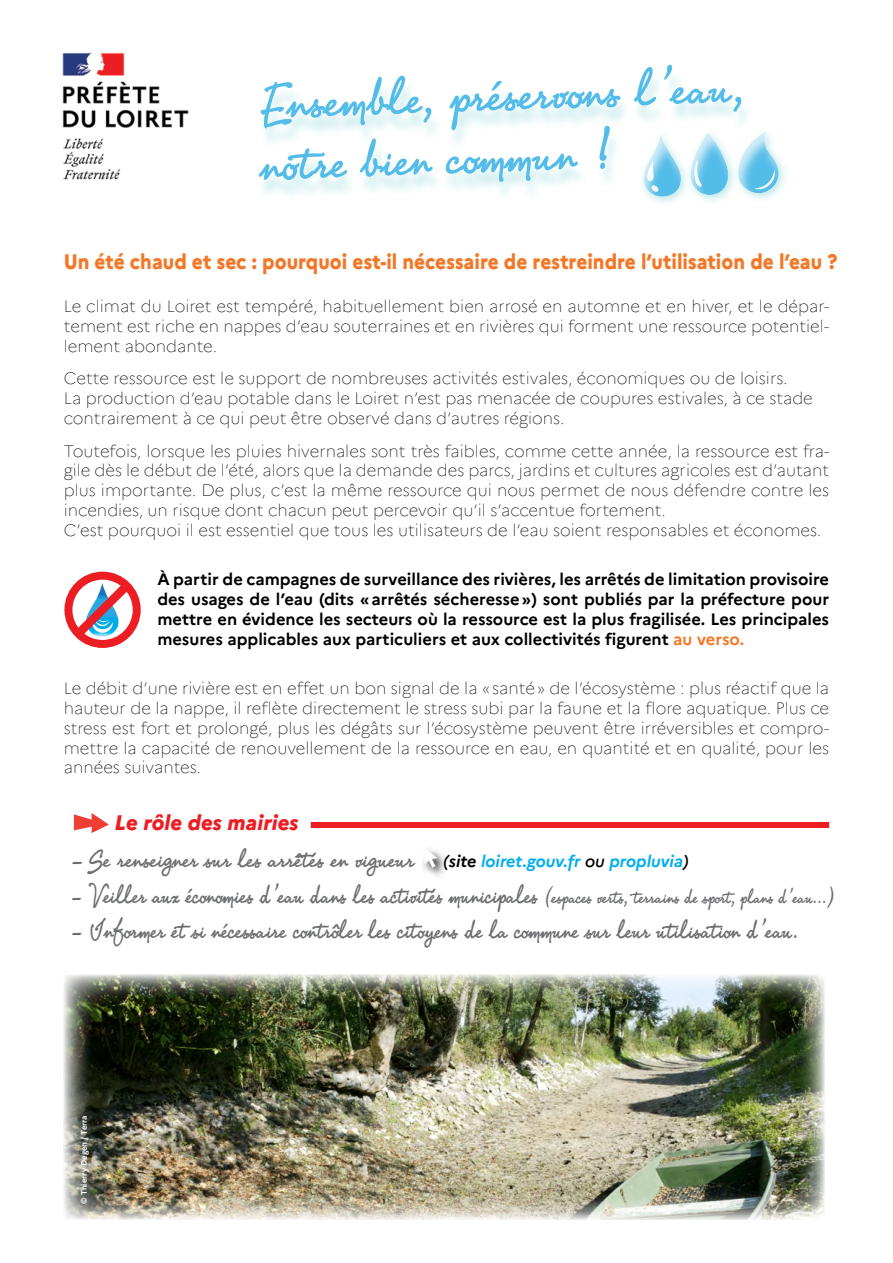
<style>
.page{position:relative;width:893px;height:1263px;background:#fff}
.page>*{position:absolute;margin:0;border:0;box-sizing:border-box;transform-origin:0 0}
.t1{font:54px/61.5px "PR8 Charade";color:#54bce8;scale:1.07 1}
.t2{font:27px "PR8 Charade";color:#6d6e71;scale:.92 1}
.t3{font:27px "PR8 Charade";color:#6d6e71;scale:.95 1}
.t4{font:27px "PR8 Charade";color:#6d6e71}
.t5{font:800 21px "Marianne";color:#f47727;scale:.91 1}
.t6{font:italic 800 21px "Marianne";color:#ed1d24}
.t7{font:100 16.5px/19.8px "Marianne";color:#000;text-align:justify}
.t8{font:700 16.5px/19.8px "Marianne";color:#000;text-align:justify}
.t9{font:700 8.1px "Marianne";color:#fff;scale:.96 1}
.s1{color:#f47727}
.s2{font-family:"Marianne";font-weight:500;font-style:italic;font-size:16.5px;color:#000}
.s3{font-family:"Marianne";font-weight:700;font-style:italic;font-size:16.5px;color:#000}
.s4{font-family:"Marianne";font-weight:700;font-style:italic;font-size:16.5px;color:#00aeef}
.s5{font-size:21px}
</style>
<div class="page">
<img style="left:62px;top:52px;width:127px;height:128px">
<svg style="left:754px;top:132px;width:31px;height:68px"></svg>
<div style="left:256px;top:70px;width:498px;height:132px;background:#5ac3c6;opacity:.3"></div>
<div style="left:64px;top:572px;width:77px;height:76px;border:8px solid #ed1d24;border-radius:50%"></div>
<svg style="left:68px;top:576px;width:68px;height:68px"></svg>
<img style="left:64px;top:975px;width:761px;height:245px">
<svg style="left:74px;top:813px;width:35px;height:20px"></svg>
<div style="left:420px;top:845px;width:28px;height:34px;background:#000;opacity:.85"></div>
<svg style="left:424px;top:848px;width:13px;height:20px"></svg>
<div style="left:311px;top:822px;width:518px;height:6px;background:#ed1d24"></div>
<p class="t1" style="left:256px;top:71px;width:457px;rotate:-2deg">Ensemble, préservons l’eau, notre bien commun !</p>
<p class="t5" style="left:64px;top:248px;width:852px">Un été chaud et sec : pourquoi est-il nécessaire de restreindre l’utilisation de l’eau ?</p>
<p class="t7" style="left:64px;top:296px;width:767px">Le climat du Loiret est tempéré, habituellement bien arrosé en automne et en hiver, et le dépar&shy;tement est riche en nappes d’eau souterraines et en rivières qui forment une ressource potentiel&shy;lement abondante.</p>
<p class="t7" style="left:64px;top:368px;width:725px">Cette ressource est le support de nombreuses activités estivales, économiques ou de loisirs.</p>
<p class="t7" style="left:64px;top:388px;width:751px">La production d’eau potable dans le Loiret n’est pas menacée de coupures estivales, à ce stade</p>
<p class="t7" style="left:64px;top:408px;width:502px">contrairement à ce qui peut être observé dans d’autres régions.</p>
<p class="t7" style="left:64px;top:441px;width:767px">Toutefois, lorsque les pluies hivernales sont très faibles, comme cette année, la ressource est fra&shy;gile dès le début de l’été, alors que la demande des parcs, jardins et cultures agricoles est d’autant plus importante. De plus, c’est la même ressource qui nous permet de nous défendre contre les incendies, un risque dont chacun peut percevoir qu’il s’accentue fortement.</p>
<p class="t7" style="left:64px;top:520px;width:759px">C’est pourquoi il est essentiel que tous les utilisateurs de l’eau soient responsables et économes.</p>
<p class="t8" style="left:157px;top:569px;width:673px">À partir de campagnes de surveillance des rivières, les arrêtés de limitation provisoire des usages de l’eau (dits «arrêtés sécheresse») sont publiés par la préfecture pour mettre en évidence les secteurs où la ressource est la plus fragilisée. Les principales mesures applicables aux particuliers et aux collectivités figurent <span class="s1">au verso.</span></p>
<p class="t7" style="left:64px;top:678px;width:767px">Le débit d’une rivière est en effet un bon signal de la « santé» de l’écosystème : plus réactif que la hauteur de la nappe, il reflète directement le stress subi par la faune et la flore aquatique. Plus ce stress est fort et prolongé, plus les dégâts sur l’écosystème peuvent être irréversibles et compro&shy;mettre la capacité de renouvellement de la ressource en eau, en quantité et en qualité, pour les années suivantes.</p>
<p class="t6" style="left:115px;top:810px;width:186px">Le rôle des mairies</p>
<p class="t4" style="left:69px;top:840px;width:621px">-Se renseigner sur les arrêtés en vigueur <span class="s2">(</span><span class="s3">site</span> <span class="s4">loiret.gouv.fr</span> <span class="s2">ou</span> <span class="s4">propluvia</span><span class="s2">)</span></p>
<p class="t2" style="left:69px;top:877px;width:833px">-Veiller aux économies d’eau dans les activités municipales <span class="s5">(espaces verts, terrains de sport, plans d’eau...)</span></p>
<p class="t3" style="left:69px;top:911px;width:769px">- Informer et si nécessaire contrôler les citoyens de la commune sur leur utilisation d’eau.</p>
<p class="t9" style="left:79px;top:1204px;width:94px;rotate:-90deg">© Thierry Degen / Terra</p>
</div>
